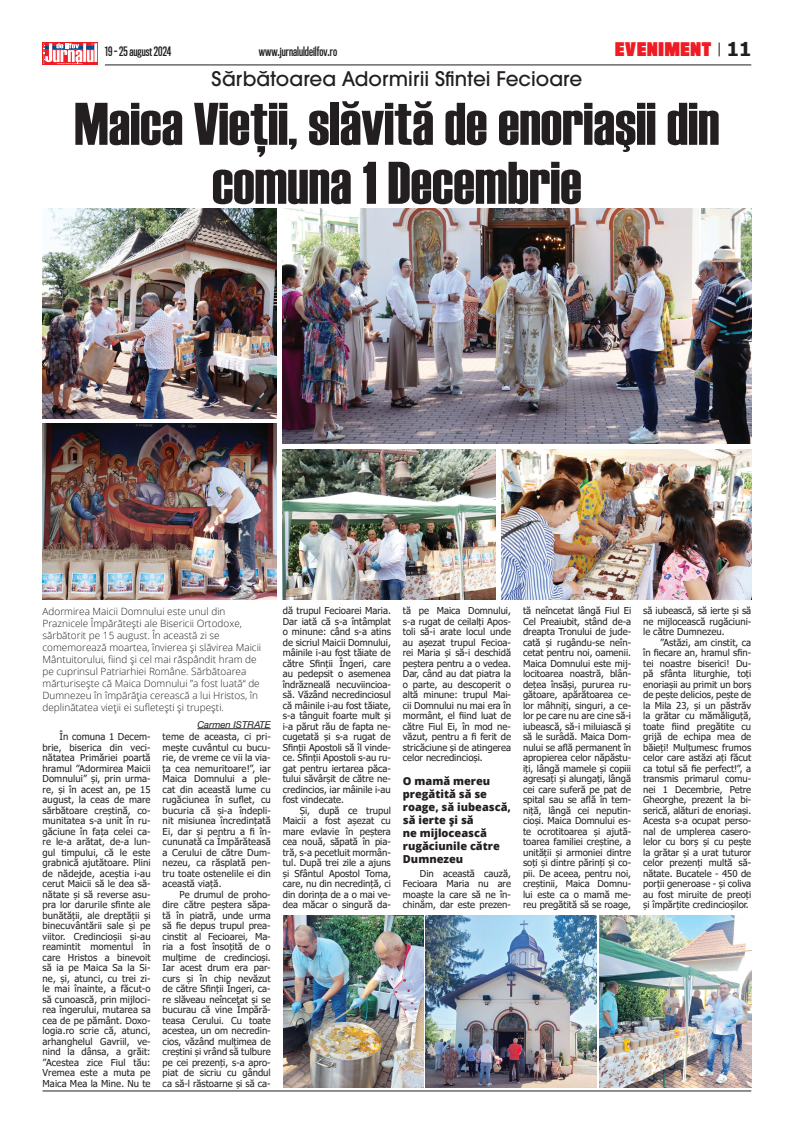
<style>
.page{position:relative;width:808px;height:1134px;background:#fff}
.page>*{position:absolute;margin:0;border:0;box-sizing:border-box;transform-origin:0 0}
.t1{font:60px/59px "Haettenschweiler";color:#231f20;text-align:center}
.t2{font:500 20px "ITC Avant Garde Pro";color:#231f20}
.t3{font:700 19.1px "Tahoma";color:#231f20}
.t4{font:900 17.3px "Titling Gothic FB Comp";letter-spacing:.05em;color:#ee1d23}
.t5{font:600 12px "Titling Gothic FB Comp";color:#231f20}
.t6{font:800 11px/13px "Open Sans";color:#231f20}
.t7{font:300 10px/12px "Open Sans";color:#231f20}
.t8{font:9.5px/10.5px "Tahoma";color:#231f20;text-align:justify}
.t9{font:italic 9.5px "Helvetica Neue";color:#231f20}
</style>
<div class="page">
<svg style="left:43px;top:43px;width:55px;height:22px"></svg>
<hr style="left:45px;top:46px;width:53px;height:2px;background:#014d95">
<svg style="left:43px;top:43px;width:54px;height:21px"></svg>
<hr style="left:43px;top:1090px;width:708px;height:1px;background:#231f20">
<hr style="left:105px;top:64px;width:646px;height:1px;background:#231f20">
<svg style="left:719px;top:43px;width:1px;height:13px"></svg>
<img style="left:283px;top:209px;width:468px;height:235px">
<img style="left:43px;top:423px;width:233px;height:177px">
<img style="left:283px;top:450px;width:213px;height:150px">
<img style="left:502px;top:450px;width:249px;height:150px">
<img style="left:43px;top:209px;width:233px;height:210px">
<img style="left:599px;top:916px;width:152px;height:171px">
<img style="left:426px;top:916px;width:171px;height:171px">
<img style="left:283px;top:916px;width:140px;height:171px">
<hr style="left:197px;top:728px;width:74px;height:1px;background:#231f20">
<p class="t5" style="left:105px;top:45px;width:68px">19 - 25 august 2024</p>
<p class="t5" style="left:259px;top:45px;width:80px">www.jurnaluldeilfov.ro</p>
<h3 class="t3" style="left:727px;top:36px;width:26px">11</h3>
<h3 class="t4" style="left:615px;top:38px;width:98px">EVENIMENT</h3>
<h2 class="t2" style="left:211px;top:66px;width:372px">Sărbătoarea Adormirii Sfintei Fecioare</h2>
<h1 class="t1" style="left:74px;top:94px;width:647px">Maica Vieţii, slăvită de enoriaşii din comuna 1 Decembrie</h1>
<p class="t7" style="left:43px;top:605px;width:220px">Adormirea Maicii Domnului este unul din Praznicele Împărăteşti ale Bisericii Ortodoxe, sărbătorit pe 15 august. În această zi se comemorează moartea, învierea şi slăvirea Maicii Mântuitorului, fiind și cel mai răspândit hram de pe cuprinsul Patriarhiei Române. Sărbătoarea mărturiseşte că Maica Domnului ”a fost luată“ de Dumnezeu în împărăţia cerească a lui Hristos, în deplinătatea vieţii ei sufleteşti şi trupeşti.</p>
<p class="t9" style="left:197px;top:718px;width:75px">Carmen ISTRATE</p>
<p class="t8" style="left:43px;top:732px;width:110px;text-indent:17px">În comuna 1 Decem&shy;brie, biserica din veci&shy;nătatea Primăriei poartă hramul ”Adormirea Maicii Domnului” și, prin urma&shy;re, și în acest an, pe 15 august, la ceas de mare sărbătoare creștină, co&shy;munitatea s-a unit în ru&shy;găciune în fața celei ca&shy;re le-a arătat, de-a lun&shy;gul timpului, că le este grabnică ajutătoare. Plini de nădejde, aceştia i-au cerut Maicii să le dea să&shy;nătate și să reverse asu&shy;pra lor darurile sfinte ale bunătății, ale dreptății și binecuvântării sale și pe viitor. Credincioșii și-au reamintit momentul în care Hristos a binevoit să ia pe Maica Sa la Si&shy;ne, și, atunci, cu trei zi&shy;le mai înainte, a făcut-o să cunoască, prin mijloci&shy;rea îngerului, mutarea sa cea de pe pământ. Doxo&shy;logia.ro scrie că, atunci, arhanghelul Gavriil, ve&shy;nind la dânsa, a grăit: ”Acestea zice Fiul tău:<br>Vremea este a muta pe Maica Mea la Mine. Nu te</p>
<p class="t8" style="left:163px;top:732px;width:110px">teme de aceasta, ci pri&shy;meşte cuvântul cu bucu&shy;rie, de vreme ce vii la via&shy;ţa cea nemuritoare!”, iar Maica Domnului a ple&shy;cat din această lume cu rugăciunea în suflet, cu bucuria că și-a îndepli&shy;nit misiunea încredințată Ei, dar și pentru a fi în&shy;cununată ca Împărăteasă a Cerului de către Dum&shy;nezeu, ca răsplată pen&shy;tru toate ostenelile ei din această viață.</p>
<p class="t8" style="left:163px;top:890px;width:110px;text-indent:17px">Pe drumul de proho&shy;dire către peștera săpa&shy;tă în piatră, unde urma să fie depus trupul prea&shy;cinstit al Fecioarei, Ma&shy;ria a fost însoțită de o mulțime de credincioși.<br>Iar acest drum era par&shy;curs și în chip nevăzut de către Sfinții Îngeri, ca&shy;re slăveau neîncetat și se bucurau că vine Împără&shy;teasa Cerului. Cu toate acestea, un om necredin&shy;cios, văzând mulțimea de creștini și vrând să tulbure pe cei prezenți, s-a apro&shy;piat de sicriu cu gândul ca să-l răstoarne și să ca-</p>
<p class="t8" style="left:283px;top:606px;width:110px">dă trupul Fecioarei Maria.<br>Dar iată că s-a întâmplat o minune: când s-a atins de sicriul Maicii Domnului, mâinile i-au fost tăiate de către Sfinții Îngeri, care au pedepsit o asemenea îndrăzneală necuviincioa&shy;să. Văzând necredinciosul că mâinile i-au fost tăiate, s-a tânguit foarte mult și i-a părut rău de fapta ne&shy;cugetată și s-a rugat de Sfinții Apostoli să îl vinde&shy;ce. Sfinții Apostoli s-au ru&shy;gat pentru iertarea păca&shy;tului săvârșit de către ne&shy;credincios, iar mâinile i-au fost vindecate.</p>
<p class="t8" style="left:283px;top:805px;width:110px;text-indent:17px">Și, după ce trupul Maicii a fost așezat cu mare evlavie în peștera cea nouă, săpată în pia&shy;tră, s-a pecetluit mormân&shy;tul. După trei zile a ajuns și Sfântul Apostol Toma, care, nu din necredință, ci din dorința de a o mai ve&shy;dea măcar o singură da-</p>
<p class="t8" style="left:403px;top:606px;width:110px">tă pe Maica Domnului, s-a rugat de ceilalți Apos&shy;toli să-i arate locul unde au așezat trupul Fecioa&shy;rei Maria și să-i deschidă peștera pentru a o vedea.<br>Dar, când au dat piatra la o parte, au descoperit o altă minune: trupul Mai&shy;cii Domnului nu mai era în mormânt, el fiind luat de către Fiul Ei, în mod ne&shy;văzut, pentru a fi ferit de stricăciune și de atingerea celor necredincioși.</p>
<p class="t6" style="left:403px;top:774px;width:110px">O mamă mereu pregătită să se roage, să iubească, să ierte şi să<br>ne mijlocească rugăciunile către<br>Dumnezeu</p>
<p class="t8" style="left:403px;top:869px;width:110px;text-indent:17px">Din această cauză, Fecioara Maria nu are moaște la care să ne în&shy;chinăm, dar este prezen-</p>
<p class="t8" style="left:523px;top:606px;width:110px">tă neîncetat lângă Fiul Ei Cel Preaiubit, stând de-a dreapta Tronului de jude&shy;cată și rugându-se neîn&shy;cetat pentru noi, oamenii.<br>Maica Domnului este mij&shy;locitoarea noastră, blân&shy;deţea însăşi, pururea ru&shy;gătoare, apărătoarea ce&shy;lor mâhniţi, singuri, a ce&shy;lor pe care nu are cine să-i iubească, să-i miluiască şi să le surâdă. Maica Dom&shy;nului se află permanent în apropierea celor năpăstu&shy;iţi, lângă mamele şi copiii agresaţi şi alungaţi, lângă cei care suferă pe pat de spital sau se află în tem&shy;niţă, lângă cei neputin&shy;cioşi. Maica Domnului es&shy;te ocrotitoarea şi ajută&shy;toarea familiei creştine, a unităţii şi armoniei dintre soţi şi dintre părinţi şi co&shy;pii. De aceea, pentru noi, creştinii, Maica Domnu&shy;lui este ca o mamă me&shy;reu pregătită să se roage,</p>
<p class="t8" style="left:643px;top:606px;width:110px">să iubească, să ierte şi să ne mijlocească rugăciuni&shy;le către Dumnezeu.</p>
<p class="t8" style="left:643px;top:638px;width:110px;text-indent:17px">”Astăzi, am cinstit, ca în fiecare an, hramul sfin&shy;tei noastre biserici! Du&shy;pă sfânta liturghie, toți enoriașii au primit un borș de pește delicios, pește de la Mila 23, și un păstrăv la grătar cu mămăliguță, toate fiind pregătite cu grijă de echipa mea de băieți! Mulțumesc frumos celor care astăzi ați făcut ca totul să fie perfect!”, a transmis primarul comu&shy;nei 1 Decembrie, Petre Gheorghe, prezent la bi&shy;serică, alături de enoriași.<br>Acesta s-a ocupat perso&shy;nal de umplerea casero&shy;lelor cu borș și cu pește la grătar și a urat tuturor celor prezenți multă să&shy;nătate. Bucatele - 450 de porții generoase - și coliva au fost miruite de preoți și împărțite credincioșilor.</p>
</div>
